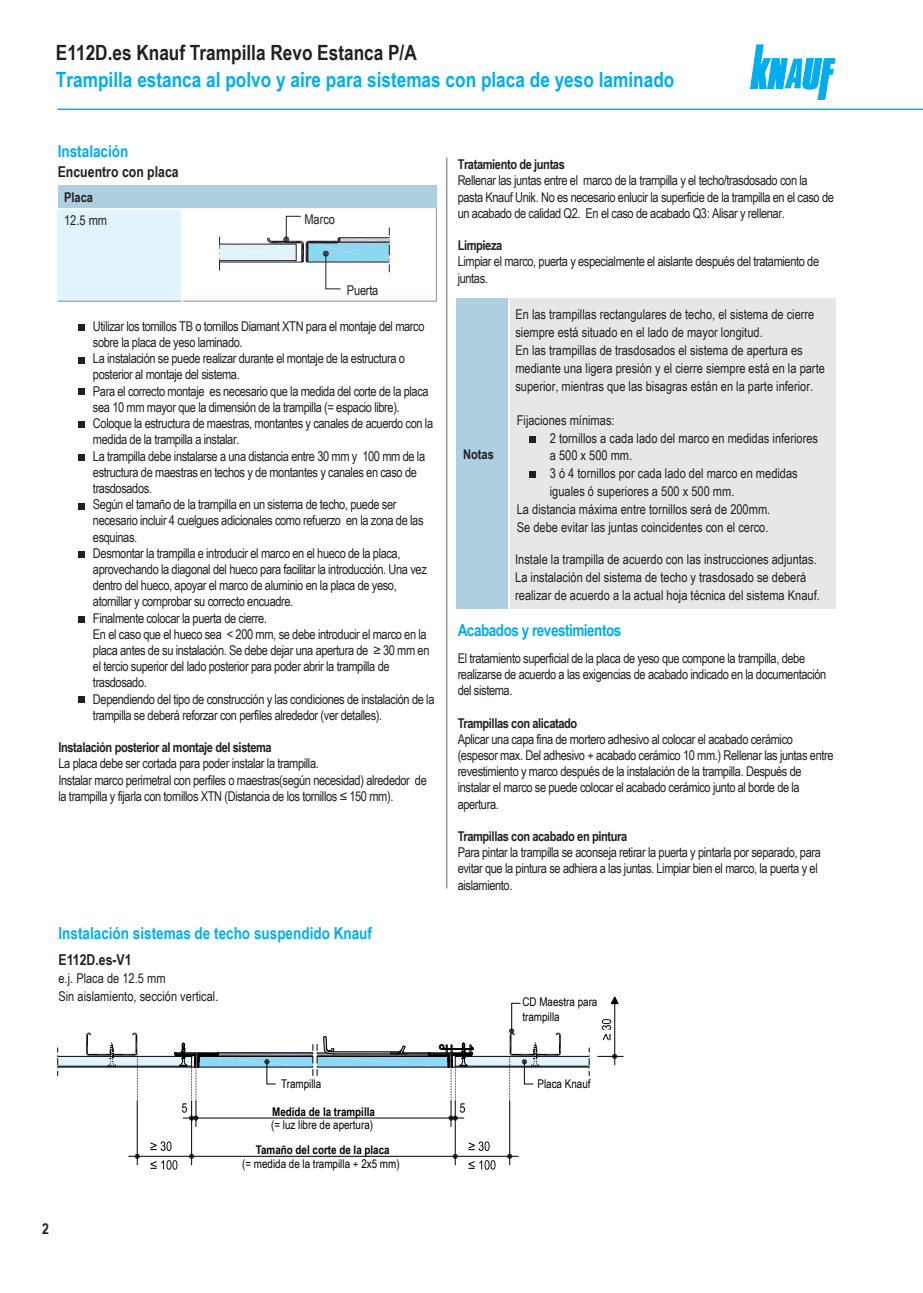
<style>
.page{position:relative;width:923px;height:1293px;background:#fff}
.page>*{position:absolute;margin:0;border:0;box-sizing:border-box;transform-origin:0 0}
.t1{font:700 21px "Arial Narrow";color:#00aeef}
.t2{font:700 21px "Arial Narrow";color:#231f20}
.t3{font:700 16.5px "Arial Narrow";color:#00aeef}
.t4{font:700 16.5px "Arial Narrow";letter-spacing:-.03em;color:#00aeef}
.t5{font:700 15px "Arial Narrow";color:#231f20}
.t6{font:13.5px/16.2px "Arial Narrow";letter-spacing:-.03em;color:#231f20}
.t7{font:13.5px/18px "Arial Narrow";color:#231f20}
.t8{font:700 13.5px "Arial Narrow";letter-spacing:-.03em;color:#231f20}
.t9{font:12px/14.4px "Arial Narrow";color:#000001}
.t10{font:700 12px "Arial Narrow";color:#000001}
</style>
<div class="page">
<svg style="left:750px;top:45px;width:85px;height:54px"></svg>
<hr style="left:446px;top:157px;width:1px;height:731px;background:#939598">
<hr style="left:58px;top:109px;width:865px;height:1px;background:#00aeef">
<div style="left:457px;top:299px;width:52px;height:310px;background:#aecfe0"></div>
<div style="left:509px;top:299px;width:326px;height:310px;background:#e6e7e9"></div>
<hr style="left:508px;top:299px;width:2px;height:310px;background:#fff">
<div style="left:529px;top:436px;width:7px;height:6px;background:#231f20"></div>
<div style="left:529px;top:472px;width:7px;height:6px;background:#231f20"></div>
<hr style="left:129px;top:1156px;width:389px;height:1px;background:#000001">
<hr style="left:137px;top:1101px;width:1px;height:64px;background:#000001">
<hr style="left:191px;top:1101px;width:1px;height:64px;background:#000001">
<hr style="left:455px;top:1101px;width:1px;height:64px;background:#000001">
<hr style="left:509px;top:1101px;width:1px;height:64px;background:#000001">
<svg style="left:150px;top:1141px;width:21px;height:10px"></svg>
<svg style="left:150px;top:1160px;width:27px;height:10px"></svg>
<svg style="left:135px;top:1154px;width:5px;height:5px"></svg>
<svg style="left:189px;top:1154px;width:5px;height:5px"></svg>
<svg style="left:507px;top:1154px;width:5px;height:5px"></svg>
<svg style="left:453px;top:1154px;width:5px;height:5px"></svg>
<hr style="left:614px;top:1004px;width:1px;height:61px;background:#000001">
<svg style="left:611px;top:996px;width:8px;height:8px"></svg>
<svg style="left:598px;top:1054px;width:25px;height:5px"></svg>
<svg style="left:468px;top:1141px;width:22px;height:10px"></svg>
<svg style="left:468px;top:1160px;width:27px;height:10px"></svg>
<svg style="left:57px;top:1003px;width:533px;height:123px"></svg>
<svg style="left:602px;top:1019px;width:9px;height:21px"></svg>
<div style="left:58px;top:185px;width:378px;height:24px;background:#aecfe0"></div>
<div style="left:58px;top:209px;width:124px;height:92px;background:#e1f4fc"></div>
<hr style="left:58px;top:301px;width:123px;height:1px;background:#869096">
<hr style="left:58px;top:208px;width:123px;height:2px;background:#fff">
<hr style="left:183px;top:208px;width:253px;height:2px;background:#fff">
<hr style="left:436px;top:208px;width:1px;height:93px;background:#869096">
<hr style="left:183px;top:301px;width:253px;height:1px;background:#869096">
<hr style="left:181px;top:208px;width:2px;height:93px;background:#fff">
<svg style="left:326px;top:289px;width:14px;height:1px"></svg>
<hr style="left:326px;top:254px;width:1px;height:35px;background:#231f20">
<svg style="left:219px;top:216px;width:171px;height:56px"></svg>
<div style="left:78px;top:325px;width:7px;height:6px;background:#231f20"></div>
<div style="left:78px;top:358px;width:7px;height:6px;background:#231f20"></div>
<div style="left:78px;top:389px;width:7px;height:6px;background:#231f20"></div>
<div style="left:78px;top:422px;width:7px;height:6px;background:#231f20"></div>
<div style="left:78px;top:454px;width:7px;height:6px;background:#231f20"></div>
<div style="left:78px;top:503px;width:7px;height:6px;background:#231f20"></div>
<div style="left:78px;top:552px;width:7px;height:6px;background:#231f20"></div>
<div style="left:78px;top:697px;width:7px;height:6px;background:#231f20"></div>
<div style="left:78px;top:616px;width:7px;height:6px;background:#231f20"></div>
<h1 class="t2" style="left:56px;top:37px;width:362px">E112D.es Knauf Trampilla Revo Estanca P/A</h1>
<h1 class="t1" style="left:56px;top:64px;width:620px">Trampilla estanca al polvo y aire para sistemas con placa de yeso laminado</h1>
<p class="t3" style="left:58px;top:139px;width:72px">Instalación</p>
<p class="t5" style="left:58px;top:160px;width:122px">Encuentro con placa</p>
<p class="t8" style="left:64px;top:187px;width:30px">Placa</p>
<p class="t6" style="left:64px;top:211px;width:45px">12.5 mm</p>
<p class="t6" style="left:304px;top:211px;width:32px">Marco</p>
<p class="t6" style="left:347px;top:282px;width:33px">Puerta</p>
<p class="t6" style="left:93px;top:317px;width:343px">Utilizar los tornillos TB o tornillos Diamant XTN para el montaje del marco sobre la placa de yeso laminado.<br>La instalación se puede realizar durante el montaje de la estructura o posterior al montaje del sistema.<br>Para el correcto montaje es necesario que la medida del corte de la placa sea 10 mm mayor que la dimensión de la trampilla (= espacio libre).<br>Coloque la estructura de maestras, montantes y canales de acuerdo con la medida de la trampilla a instalar.<br>La trampilla debe instalarse a una distancia entre 30 mm y 100 mm de la estructura de maestras en techos y de montantes y canales en caso de trasdosados.<br>Según el tamaño de la trampilla en un sistema de techo, puede ser necesario incluir 4 cuelgues adicionales como refuerzo en la zona de las esquinas.<br>Desmontar la trampilla e introducir el marco en el hueco de la placa, aprovechando la diagonal del hueco para facilitar la introducción. Una vez dentro del hueco, apoyar el marco de aluminio en la placa de yeso, atornillar y comprobar su correcto encuadre.<br>Finalmente colocar la puerta de cierre.<br>En el caso que el hueco sea &lt; 200 mm, se debe introducir el marco en la placa antes de su instalación. Se debe dejar una apertura de ≥ 30 mm en el tercio superior del lado posterior para poder abrir la trampilla de trasdosado.<br>Dependiendo del tipo de construcción y las condiciones de instalación de la trampilla se deberá reforzar con perfiles alrededor (ver detalles).</p>
<p class="t8" style="left:58px;top:737px;width:215px">Instalación posterior al montaje del sistema</p>
<p class="t6" style="left:58px;top:755px;width:370px">La placa debe ser cortada para poder instalar la trampilla.<br>Instalar marco perimetral con perfiles o maestras(según necesidad) alrededor de la trampilla y fijarla con tornillos XTN (Distancia de los tornillos ≤ 150 mm).</p>
<p class="t3" style="left:58px;top:921px;width:315px">Instalación sistemas de techo suspendido Knauf</p>
<p class="t5" style="left:58px;top:949px;width:75px">E112D.es-V1</p>
<p class="t7" style="left:58px;top:969px;width:161px">e.j. Placa de 12.5 mm<br>Sin aislamiento, sección vertical.</p>
<p class="t5" style="left:42px;top:1217px;width:8px">2</p>
<p class="t9" style="left:281px;top:1076px;width:42px">Trampilla</p>
<p class="t10" style="left:272px;top:1102px;width:104px">Medida de la trampilla</p>
<p class="t9" style="left:271px;top:1117px;width:103px">(= luz libre de apertura)</p>
<p class="t10" style="left:256px;top:1141px;width:135px">Tamaño del corte de la placa</p>
<p class="t9" style="left:242px;top:1156px;width:159px">(= medida de la trampilla + 2x5 mm)</p>
<p class="t8" style="left:458px;top:154px;width:109px">Tratamiento de juntas</p>
<p class="t6" style="left:458px;top:172px;width:378px">Rellenar las juntas entre el marco de la trampilla y el techo/trasdosado con la pasta Knauf Unik. No es necesario enlucir la superficie de la trampilla en el caso de un acabado de calidad Q2. En el caso de acabado Q3: Alisar y rellenar.</p>
<p class="t8" style="left:458px;top:235px;width:46px">Limpieza</p>
<p class="t6" style="left:458px;top:253px;width:363px">Limpiar el marco, puerta y especialmente el aislante después del tratamiento de juntas.</p>
<p class="t8" style="left:463px;top:444px;width:32px">Notas</p>
<p class="t7" style="left:515px;top:305px;width:311px">En las trampillas rectangulares de techo, el sistema de cierre siempre está situado en el lado de mayor longitud.<br>En las trampillas de trasdosados el sistema de apertura es mediante una ligera presión y el cierre siempre está en la parte superior, mientras que las bisagras están en la parte inferior.</p>
<p class="t7" style="left:517px;top:410px;width:99px">Fijaciones mínimas:</p>
<p class="t7" style="left:550px;top:428px;width:270px">2 tornillos a cada lado del marco en medidas inferiores</p>
<p class="t6" style="left:550px;top:447px;width:84px">a 500 x 500 mm.</p>
<p class="t7" style="left:550px;top:464px;width:249px">3 ó 4 tornillos por cada lado del marco en medidas</p>
<p class="t7" style="left:550px;top:482px;width:186px">iguales ó superiores a 500 x 500 mm.</p>
<p class="t7" style="left:517px;top:500px;width:255px">La distancia máxima entre tornillos será de 200mm.</p>
<p class="t7" style="left:517px;top:518px;width:253px">Se debe evitar las juntas coincidentes con el cerco.</p>
<p class="t7" style="left:515px;top:549px;width:306px">Instale la trampilla de acuerdo con las instrucciones adjuntas.<br>La instalación del sistema de techo y trasdosado se deberá realizar de acuerdo a la actual hoja técnica del sistema Knauf.</p>
<p class="t4" style="left:458px;top:617px;width:165px">Acabados y revestimientos</p>
<p class="t6" style="left:458px;top:649px;width:370px">El tratamiento superficial de la placa de yeso que compone la trampilla, debe realizarse de acuerdo a las exigencias de acabado indicado en la documentación del sistema.</p>
<p class="t8" style="left:458px;top:712px;width:121px">Trampillas con alicatado</p>
<p class="t6" style="left:458px;top:730px;width:377px">Aplicar una capa fina de mortero adhesivo al colocar el acabado cerámico (espesor max. Del adhesivo + acabado cerámico 10 mm.) Rellenar las juntas entre revestimiento y marco después de la instalación de la trampilla. Después de instalar el marco se puede colocar el acabado cerámico junto al borde de la apertura.</p>
<p class="t8" style="left:458px;top:826px;width:171px">Trampillas con acabado en pintura</p>
<p class="t6" style="left:458px;top:844px;width:365px">Para pintar la trampilla se aconseja retirar la puerta y pintarla por separado, para evitar que la pintura se adhiera a las juntas. Limpiar bien el marco, la puerta y el aislamiento.</p>
<p class="t9" style="left:522px;top:994px;width:76px">CD Maestra para trampilla</p>
<p class="t9" style="left:537px;top:1076px;width:55px">Placa Knauf</p>
</div>
